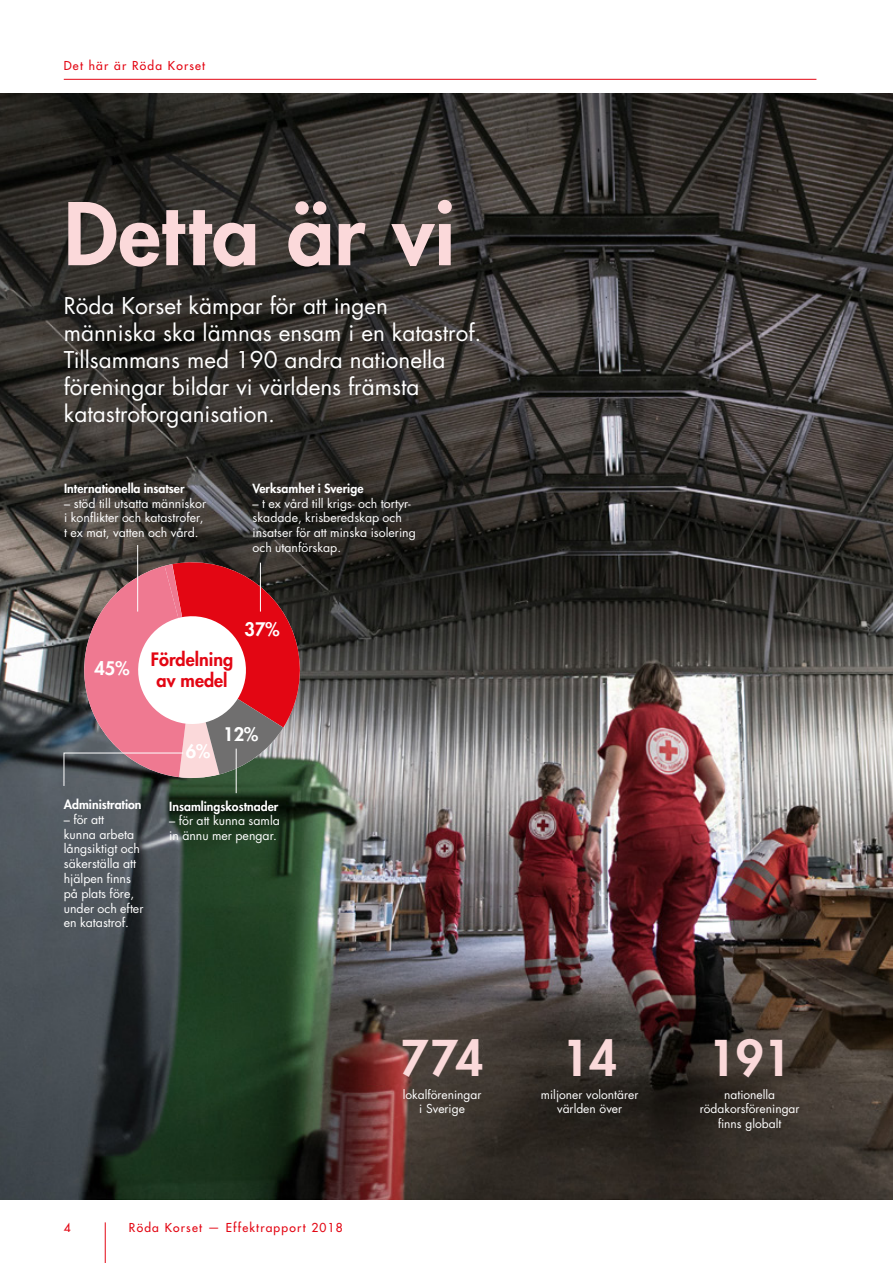
<style>
.page{position:relative;width:893px;height:1263px;background:#fff}
.page>*{position:absolute;margin:0;border:0;box-sizing:border-box;transform-origin:0 0}
.t1{font:800 83.85px "Futura Std";letter-spacing:.005em;color:#fbd9da}
.t2{font:800 48px "Futura Std";color:#fbd9da}
.t3{font:22.5px/27px "Futura Std";color:#fff}
.t4{font:800 18.15px "Futura Std";color:#fff}
.t5{font:800 18px/21.6px "Futura Std";color:#e30613;text-align:center}
.t6{font:12.3px/14.7px "Futura Std";color:#fff}
.t7{font:800 12.3px "Futura Std";color:#fff}
.t8{font:12px/14.4px "Futura Std";color:#fff;text-align:center}
.t9{font:500 12px "Futura Std";letter-spacing:.1em;color:#e30613}
</style>
<div class="page">
<hr style="left:64px;top:79px;width:752px;height:1px;background:#e30613">
<hr style="left:105px;top:1222px;width:1px;height:41px;background:#e30613">
<img style="left:0;top:94px;width:893px;height:1105px">
<svg style="left:69px;top:558px;width:246px;height:224px;background:#4b4b46"></svg>
<svg style="left:64px;top:561px;width:247px;height:225px"></svg>
<hr style="left:137px;top:545px;width:1px;height:67px;background:#fff">
<hr style="left:260px;top:563px;width:1px;height:49px;background:#fff">
<hr style="left:236px;top:749px;width:1px;height:44px;background:#fff">
<p class="t9" style="left:64px;top:58px;width:143px">Det här är Röda Korset</p>
<h1 class="t1" style="left:64px;top:181px;width:393px">Detta är vi</h1>
<h3 class="t3" style="left:64px;top:293px;width:419px">Röda Korset kämpar för att ingen människa ska lämnas ensam i en katastrof.<br>Tillsammans med 190 andra nationella föreningar bildar vi världens främsta katastroforganisation.</h3>
<p class="t7" style="left:64px;top:480px;width:122px">Internationella insatser</p>
<p class="t6" style="left:64px;top:496px;width:144px">– stöd till utsatta människor i konflikter och katastrofer, t ex mat, vatten och vård.</p>
<p class="t7" style="left:253px;top:480px;width:112px">Verksamhet i Sverige</p>
<p class="t6" style="left:253px;top:496px;width:165px">– t ex vård till krigs- och tortyr&shy;skadade, krisberedskap och insatser för att minska isolering och utanförskap.</p>
<h3 class="t4" style="left:94px;top:657px;width:37px">45%</h3>
<h3 class="t5" style="left:151px;top:648px;width:84px">Fördelning av medel</h3>
<h3 class="t4" style="left:245px;top:618px;width:37px">37%</h3>
<p class="t7" style="left:64px;top:797px;width:79px">Administration</p>
<p class="t6" style="left:64px;top:812px;width:81px">– för att<br>kunna arbeta långsiktigt och säkerställa att hjälpen finns på plats före, under och efter en katastrof.</p>
<h3 class="t4" style="left:186px;top:740px;width:26px">6%</h3>
<h3 class="t4" style="left:223px;top:722px;width:37px">12%</h3>
<p class="t7" style="left:169px;top:798px;width:111px">Insamlingskostnader</p>
<p class="t6" style="left:169px;top:814px;width:112px">– för att kunna samla in ännu mer pengar.</p>
<p class="t9" style="left:64px;top:1220px;width:8px">4</p>
<p class="t9" style="left:129px;top:1220px;width:215px">Röda Korset — Effektrapport 2018</p>
<h2 class="t2" style="left:401px;top:1028px;width:84px">774</h2>
<p class="t8" style="left:403px;top:1087px;width:80px">lokalföreningar i Sverige</p>
<h2 class="t2" style="left:562px;top:1028px;width:57px">14</h2>
<p class="t8" style="left:541px;top:1087px;width:99px">miljoner volontärer världen över</p>
<h2 class="t2" style="left:708px;top:1028px;width:85px">191</h2>
<p class="t8" style="left:700px;top:1087px;width:101px">nationella rödakorsföreningar finns globalt</p>
</div>
